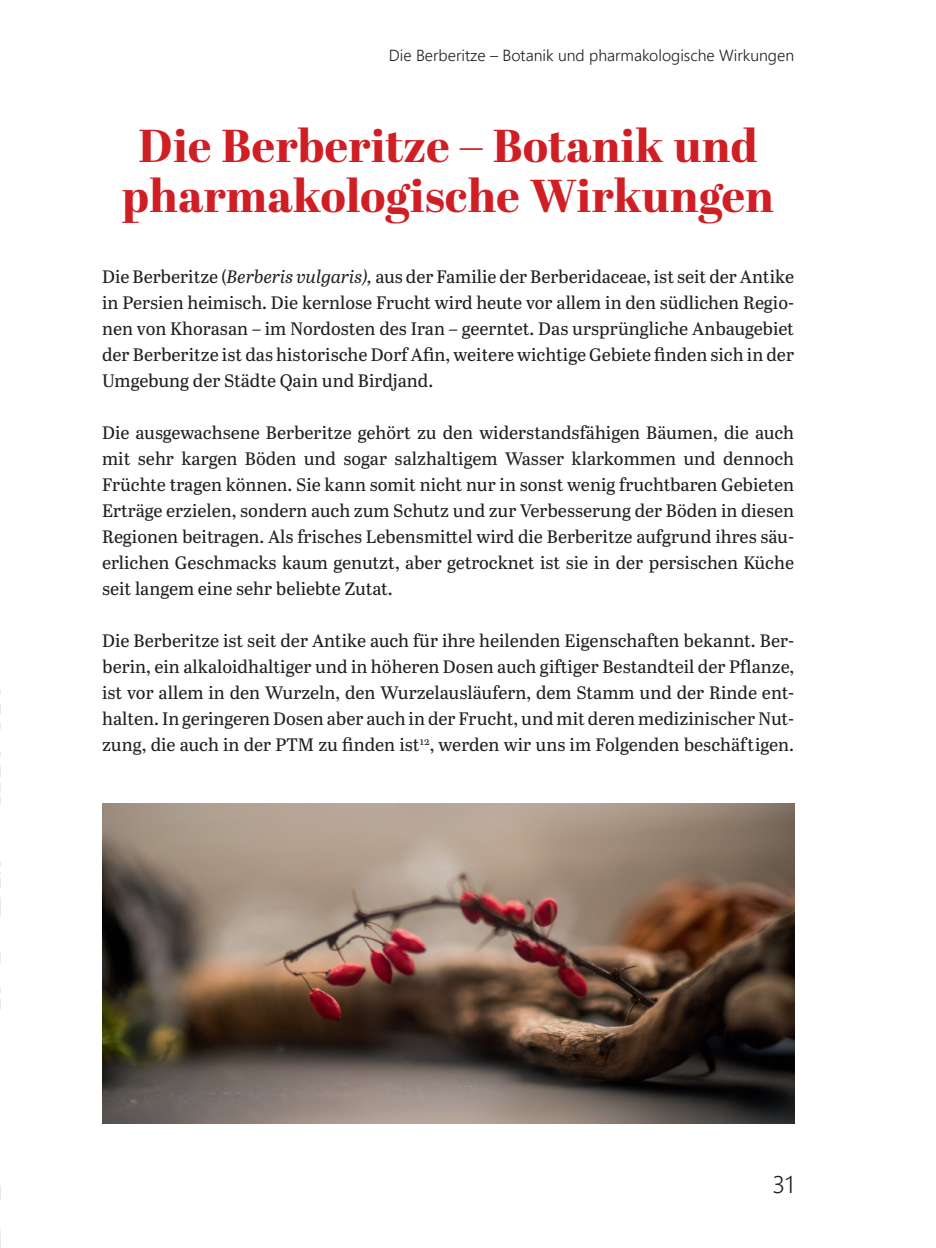
<style>
.page{position:relative;width:936px;height:1248px;background:#fff}
.page>*{position:absolute;margin:0;border:0;box-sizing:border-box;transform-origin:0 0}
.t1{font:800 46px/50px "Abril Display";letter-spacing:.01em;color:#d01e25;text-align:center}
.t2{font:300 24px "Leelawadee UI";color:#231f20}
.t3{font:18px/26px "Abril Text";color:#231f20;text-align:justify}
.t4{font:300 16px "Leelawadee UI";color:#231f20}
.s1{font-style:italic}
</style>
<div class="page">
<img style="left:102px;top:803px;width:692px;height:320px">
<svg style="left:0;top:689px;width:1px;height:559px"></svg>
<p class="t4" style="left:389px;top:44px;width:407px">Die Berberitze – Botanik und pharmakologische Wirkungen</p>
<h1 class="t1" style="left:122px;top:123px;width:653px">Die Berberitze – Botanik und pharmakologische Wirkungen</h1>
<p class="t3" style="left:102px;top:263px;width:693px">Die Berberitze (<span class="s1">Berberis vulgaris),</span> aus der Familie der Berberidaceae, ist seit der Antike in Persien heimisch. Die kernlose Frucht wird heute vor allem in den südlichen Regio&shy;nen von Khorasan – im Nordosten des Iran – geerntet. Das ursprüngliche Anbaugebiet der Berberitze ist das historische Dorf Afin, weitere wichtige Gebiete finden sich in der Umgebung der Städte Qain und Birdjand.</p>
<p class="t3" style="left:102px;top:419px;width:693px">Die ausgewachsene Berberitze gehört zu den widerstandsfähigen Bäumen, die auch mit sehr kargen Böden und sogar salzhaltigem Wasser klarkommen und dennoch Früchte tragen können. Sie kann somit nicht nur in sonst wenig fruchtbaren Gebieten Erträge erzielen, sondern auch zum Schutz und zur Verbesserung der Böden in diesen Regionen beitragen. Als frisches Lebensmittel wird die Berberitze aufgrund ihres säu&shy;erlichen Geschmacks kaum genutzt, aber getrocknet ist sie in der persischen Küche seit langem eine sehr beliebte Zutat.</p>
<p class="t3" style="left:102px;top:627px;width:693px">Die Berberitze ist seit der Antike auch für ihre heilenden Eigenschaften bekannt. Ber&shy;berin, ein alkaloidhaltiger und in höheren Dosen auch giftiger Bestandteil der Pflanze, ist vor allem in den Wurzeln, den Wurzelausläufern, dem Stamm und der Rinde ent&shy;halten. In geringeren Dosen aber auch in der Frucht, und mit deren medizinischer Nut&shy;zung, die auch in der PTM zu finden ist<sup>12</sup>, werden wir uns im Folgenden beschäftigen.</p>
<h2 class="t2" style="left:772px;top:1167px;width:23px">31</h2>
</div>
